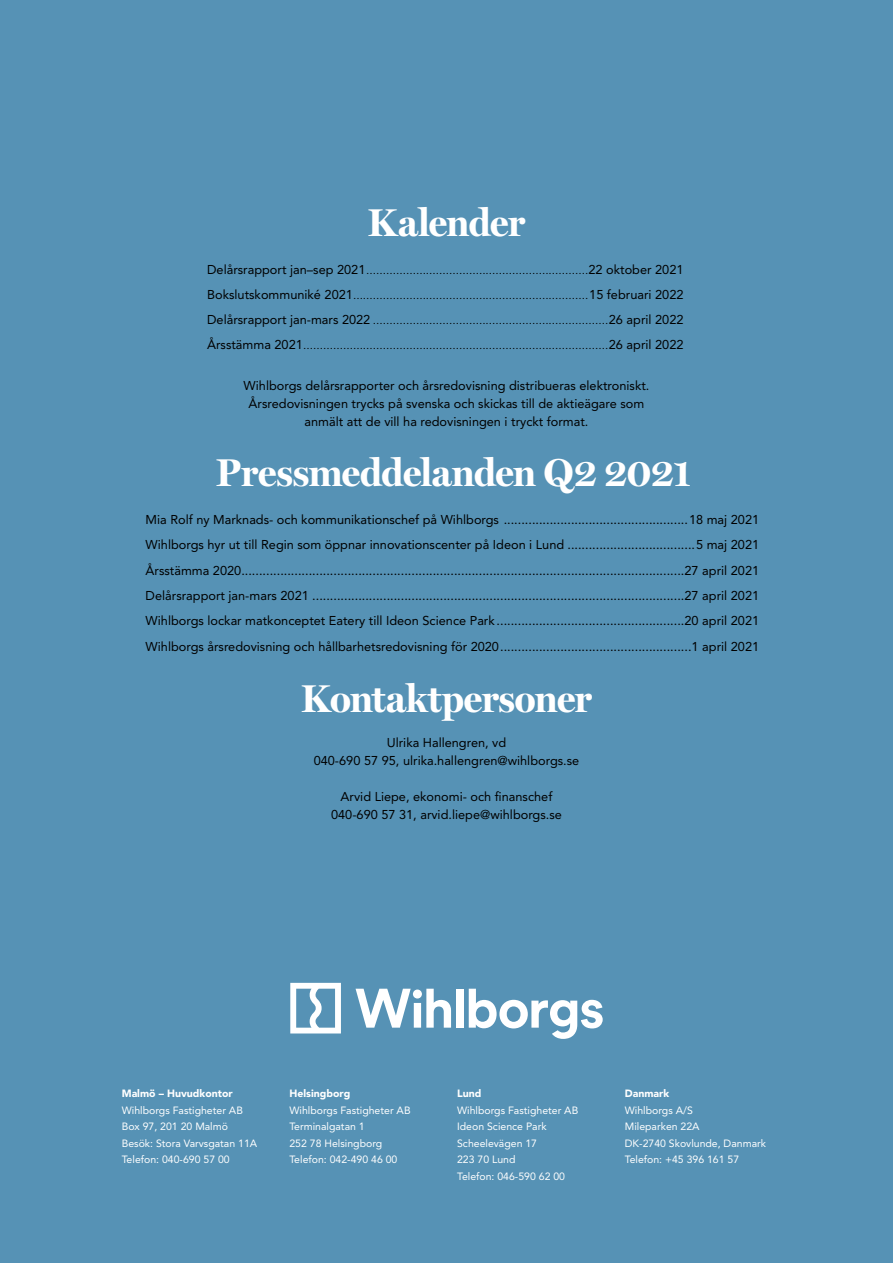
<style>
.page{position:relative;width:893px;height:1263px;background:#5692b5}
.page>*{position:absolute;margin:0;border:0;box-sizing:border-box;transform-origin:0 0}
.t1{font:700 39px "Miller Display";letter-spacing:-.005em;color:#fff}
.t2{font:12.75px/25.2px "Avenir LT Std";color:#000;text-align:center}
.t3{font:300 12.75px/25.2px "Avenir LT Std";color:#000;text-align:justify}
.t4{font:10.5px/16.5px "Avenir LT Std";color:#fff}
.t5{font:900 10.5px "Avenir LT Std";color:#fff}
.s1{font-weight:400}
</style>
<div class="page">
<svg style="left:290px;top:983px;width:51px;height:50px"></svg>
<svg style="left:356px;top:989px;width:95px;height:39px"></svg>
<div style="left:456px;top:989px;width:7px;height:39px;background:#fff"></div>
<svg style="left:469px;top:989px;width:134px;height:50px"></svg>
<h1 class="t1" style="left:368px;top:200px;width:159px">Kalender</h1>
<p class="t3" style="left:207px;top:257px;width:478px"><span class="s1">Delårsrapport jan–sep 2021</span>...................................................................<span class="s1">22 oktober 2021<br>Bokslutskommuniké 2021</span>.......................................................................<span class="s1">15 februari 2022<br>Delårsrapport jan-mars 2022</span> .......................................................................<span class="s1">26 april 2022<br>Årsstämma 2021</span>............................................................................................<span class="s1">26 april 2022</span></p>
<p class="t2" style="left:244px;top:376px;width:407px;line-height:18px">Wihlborgs delårsrapporter och årsredovisning distribueras elektroniskt.<br>Årsredovisningen trycks på svenska och skickas till de aktieägare som anmält att de vill ha redovisningen i tryckt format.</p>
<h1 class="t1" style="left:216px;top:450px;width:476px">Pressmeddelanden Q2 2021</h1>
<p class="t2" style="left:146px;top:507px;width:615px;text-align:justify">Mia Rolf ny Marknads- och kommunikationschef på Wihlborgs ....................................................18 maj 2021<br>Wihlborgs hyr ut till Regin som öppnar innovationscenter på Ideon i Lund ....................................5 maj 2021<br>Årsstämma 2020.............................................................................................................................27 april 2021<br>Delårsrapport jan-mars 2021 .........................................................................................................27 april 2021<br>Wihlborgs lockar matkonceptet Eatery till Ideon Science Park .....................................................20 april 2021<br>Wihlborgs årsredovisning och hållbarhetsredovisning för 2020......................................................1 april 2021</p>
<h1 class="t1" style="left:301px;top:676px;width:292px">Kontaktpersoner</h1>
<p class="t2" style="left:314px;top:734px;width:267px;line-height:18px">Ulrika Hallengren, vd<br>040-690 57 95, ulrika.hallengren@wihlborgs.se</p>
<p class="t2" style="left:331px;top:788px;width:232px;line-height:18px">Arvid Liepe, ekonomi- och finanschef<br>040-690 57 31, arvid.liepe@wihlborgs.se</p>
<p class="t5" style="left:122px;top:1087px;width:112px">Malmö – Huvudkontor</p>
<p class="t4" style="left:122px;top:1102px;width:137px">Wihlborgs Fastigheter AB<br>Box 97, 201 20 Malmö<br>Besök: Stora Varvsgatan 11A<br>Telefon: 040-690 57 00</p>
<p class="t5" style="left:289px;top:1087px;width:62px">Helsingborg</p>
<p class="t4" style="left:289px;top:1102px;width:123px">Wihlborgs Fastigheter AB<br>Terminalgatan 1<br>252 78 Helsingborg<br>Telefon: 042-490 46 00</p>
<p class="t5" style="left:457px;top:1087px;width:26px">Lund</p>
<p class="t4" style="left:457px;top:1102px;width:123px">Wihlborgs Fastigheter AB<br>Ideon Science Park<br>Scheelevägen 17<br>223 70 Lund<br>Telefon: 046-590 62 00</p>
<p class="t5" style="left:625px;top:1087px;width:46px">Danmark</p>
<p class="t4" style="left:625px;top:1102px;width:143px">Wihlborgs A/S<br>Mileparken 22A<br>DK-2740 Skovlunde, Danmark<br>Telefon: +45 396 161 57</p>
</div>
